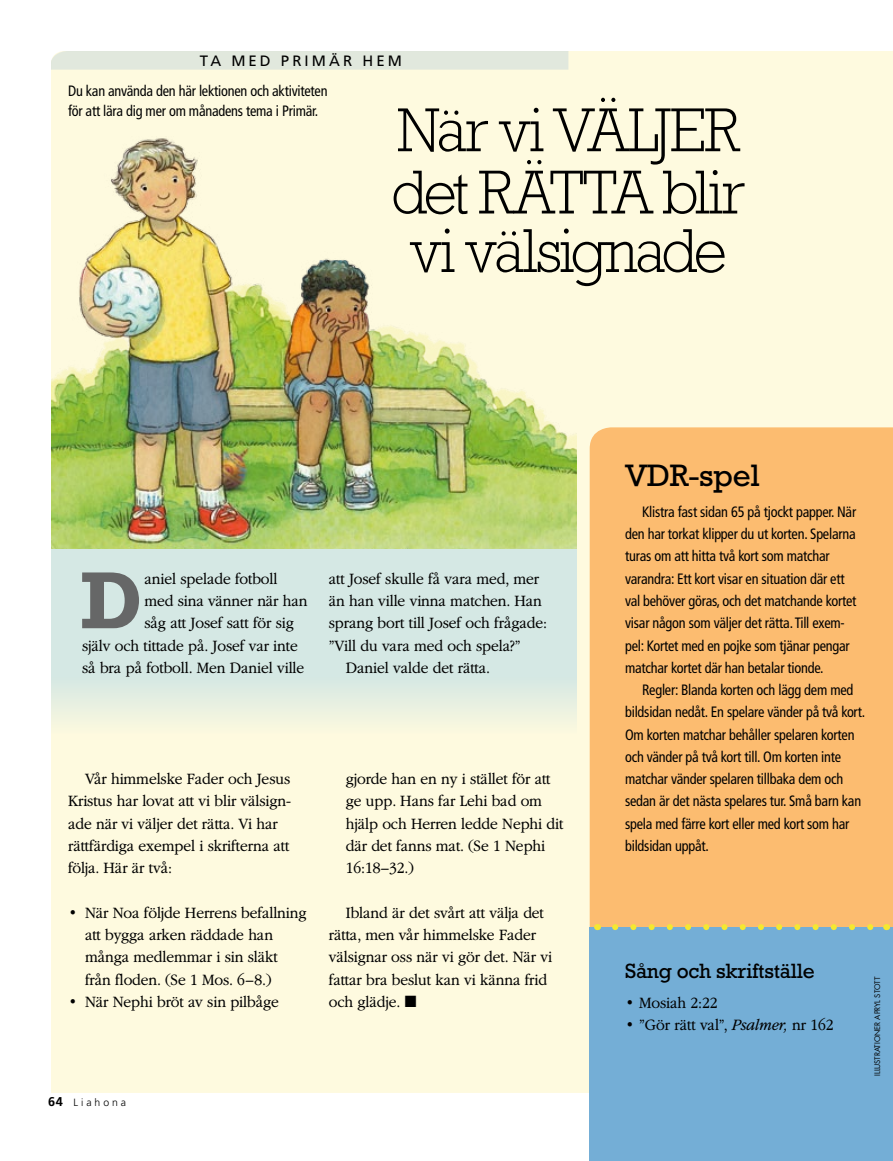
<style>
.page{position:relative;width:893px;height:1161px;background:#fff}
.page>*{position:absolute;margin:0;border:0;box-sizing:border-box;transform-origin:0 0}
.ARTCL_para_first_reg{font:700 82.05px "Rockwelllds Lat";color:#666767;scale:.95 1}
.ARTCL_title{font:300 63px/60.3px "Rockwelllds Lat";letter-spacing:-.045em;color:#000;text-align:justify;scale:.95 1}
.TOPIC-1_title_2{font:31.5px "Rockwelllds Lat";letter-spacing:-.01em;color:#000}
.TOPIC-1_title_BPH{font:21px "Rockwelllds Lat";letter-spacing:-.01em;color:#000}
.ARTCL_para_regular{font:300 16.5px/22.2px "Garamondlds Lat Plus";letter-spacing:-.01em;color:#000;scale:.95 1}
.ARTCL_para_first_reg-2{font:300 16.5px/22.4px "Garamondlds Lat Plus";letter-spacing:-.01em;color:#000;scale:.95 1}
.LISTbullet-1_para_la{font:300 16.5px/22.2px "Garamondlds Lat Plus";letter-spacing:-.01em;color:#000;scale:.95 1}
.LISTbullet-1_para_fi{font:300 16.5px/22.4px "Garamondlds Lat Plus";letter-spacing:-.01em;color:#000;scale:.95 1}
.SIDE_para_SMALL{font:condensed 15px/22.4px "Frutigerlds Lat";letter-spacing:-.015em;color:#000;scale:.95 1}
.ARTCL_kickerBPH{font:condensed 15px/19.5px "Frutigerlds Lat";letter-spacing:-.015em;color:#000;scale:.95 1}
.ARTCL_seriesTitle{font:15px "Frutigerlds Lat";letter-spacing:.205em;color:#000}
.Folio_L{font:300 10.5px "Frutigerlds Lat";letter-spacing:.28em;color:#000}
.FIGimg-CRDT_para{font:7.5px "Futuralds Lat";letter-spacing:-.01em;color:#000}
.s1{font-weight:700;font-size:12.75px}
.s2{font-style:italic}
</style>
<div class="page">
<div style="left:51px;top:51px;width:835px;height:1042px;background:#fefadf"></div>
<img style="left:51px;top:136px;width:525px;height:413px">
<svg style="left:51px;top:549px;width:525px;height:184px;background:#daeae3"></svg>
<div style="left:590px;top:427px;width:296px;height:500px;background:#fcbc70"></div>
<div style="left:590px;top:927px;width:303px;height:234px;background:#74aed6"></div>
<svg style="left:615px;top:924px;width:262px;height:6px"></svg>
<svg style="left:886px;top:51px;width:7px;height:879px;background:#fcd69f"></svg>
<p class="ARTCL_seriesTitle" style="left:200px;top:49px;width:203px">TA MED PRIMÄR HEM</p>
<p class="ARTCL_kickerBPH" style="left:68px;top:80px;width:275px">Du kan använda den här lektionen och aktiviteten för att lära dig mer om månadens tema i Primär.</p>
<p class="ARTCL_title" style="left:391px;top:95px;width:374px">När vi VÄLJER det RÄTTA blir vi välsignade</p>
<p class="ARTCL_para_first_reg" style="left:80px;top:535px;width:67px">D</p>
<p class="ARTCL_para_first_reg-2" style="left:144px;top:566px;width:142px">aniel spelade fotboll</p>
<p class="ARTCL_para_first_reg-2" style="left:144px;top:588px;width:173px">med sina vänner när han</p>
<p class="ARTCL_para_first_reg-2" style="left:144px;top:611px;width:159px">såg att Josef satt för sig</p>
<p class="ARTCL_para_first_reg-2" style="left:82px;top:633px;width:229px">själv och tittade på. Josef var inte</p>
<p class="ARTCL_para_first_reg-2" style="left:82px;top:655px;width:235px">så bra på fotboll. Men Daniel ville</p>
<p class="ARTCL_para_first_reg-2" style="left:329px;top:566px;width:231px">att Josef skulle få vara med, mer än han ville vinna matchen. Han sprang bort till Josef och frågade: ”Vill du vara med och spela?”</p>
<p class="ARTCL_para_regular" style="left:346px;top:655px;width:154px">Daniel valde det rätta.</p>
<p class="ARTCL_para_regular" style="left:68px;top:767px;width:236px;text-indent:17px">Vår himmelske Fader och Jesus<br>Kristus har lovat att vi blir välsign&shy;ade när vi väljer det rätta. Vi har rättfärdiga exempel i skrifterna att följa. Här är två:</p>
<p class="LISTbullet-1_para_fi" style="left:85px;top:900px;width:235px;text-indent:-17px">• När Noa följde Herrens befallning att bygga arken räddade han många medlemmar i sin släkt från floden. (Se 1 Mos. 6–8.)</p>
<p class="LISTbullet-1_para_la" style="left:68px;top:989px;width:224px">• När Nephi bröt av sin pilbåge</p>
<p class="LISTbullet-1_para_la" style="left:346px;top:767px;width:231px">gjorde han en ny i stället för att ge upp. Hans far Lehi bad om hjälp och Herren ledde Nephi dit där det fanns mat. (Se 1 Nephi<br>16:18–32.)</p>
<p class="ARTCL_para_regular" style="left:329px;top:900px;width:237px;text-indent:17px">Ibland är det svårt att välja det rätta, men vår himmelske Fader välsignar oss när vi gör det. När vi fattar bra beslut kan vi känna frid och glädje. ◼</p>
<p class="Folio_L" style="left:48px;top:1094px;width:80px"><span class="s1">64</span> Liahona</p>
<p class="TOPIC-1_title_2" style="left:625px;top:451px;width:136px">VDR-spel</p>
<p class="SIDE_para_SMALL" style="left:625px;top:499px;width:245px;text-indent:17px">Klistra fast sidan 65 på tjockt papper. När den har torkat klipper du ut korten. Spelarna turas om att hitta två kort som matchar varandra: Ett kort visar en situation där ett val behöver göras, och det matchande kortet visar någon som väljer det rätta. Till exem&shy;pel: Kortet med en pojke som tjänar pengar matchar kortet där han betalar tionde.</p>
<p class="SIDE_para_SMALL" style="left:625px;top:677px;width:254px;text-indent:17px">Regler: Blanda korten och lägg dem med bildsidan nedåt. En spelare vänder på två kort.<br>Om korten matchar behåller spelaren korten och vänder på två kort till. Om korten inte matchar vänder spelaren tillbaka dem och sedan är det nästa spelares tur. Små barn kan spela med färre kort eller med kort som har bildsidan uppåt.</p>
<p class="TOPIC-1_title_BPH" style="left:625px;top:954px;width:191px">Sång och skriftställe</p>
<p class="LISTbullet-1_para_fi" style="left:625px;top:991px;width:99px">• Mosiah 2:22</p>
<p class="LISTbullet-1_para_la" style="left:625px;top:1013px;width:221px">• ”Gör rätt val”, <span class="s2">Psalmer,</span> nr 162</p>
<p class="FIGimg-CRDT_para" style="left:871px;top:1076px;width:101px;rotate:-90deg">ILLUSTRATIONER APRYL STOTT</p>
</div>
